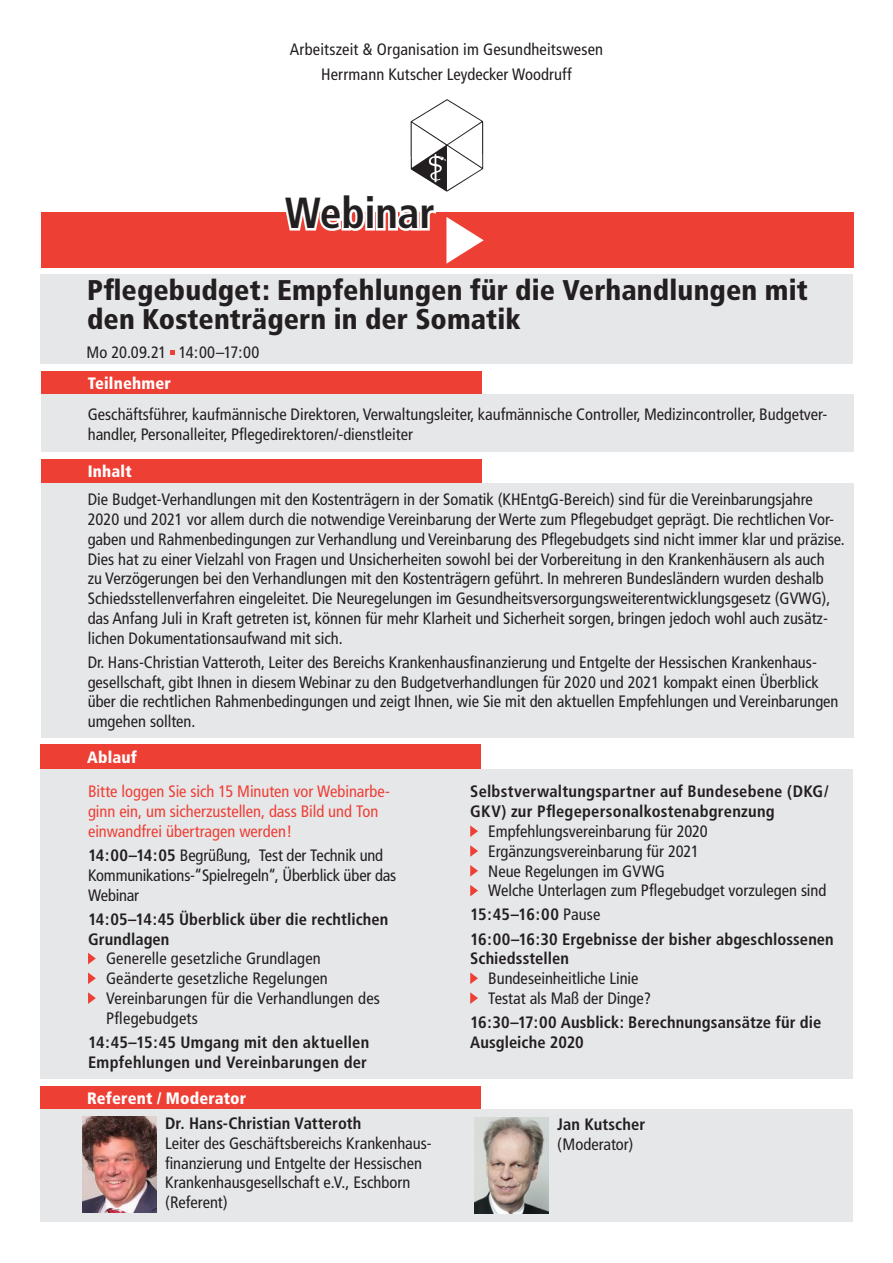
<style>
.page{position:relative;width:893px;height:1263px;background:#fff}
.page>*{position:absolute;margin:0;border:0;box-sizing:border-box;transform-origin:0 0}
.t1{font:700 condensed 43.5px "Frutiger";letter-spacing:-.005em;color:#231f20}
.t2{font:900 condensed 28.5px/28.5px "Frutiger";letter-spacing:.005em;color:#231f20}
.t3{font:condensed 16.5px/19.8px "Frutiger";color:#231f20}
.t4{font:700 condensed 16.5px/19.8px "Frutiger";letter-spacing:.01em;color:#231f20}
.t5{font:condensed 16.5px/19.8px "Frutiger";color:#ee3f35}
.t6{font:900 condensed 16.5px "Frutiger";letter-spacing:.01em;color:#fff}
.s1{font-weight:700}
.s2{font-weight:400}
</style>
<div class="page">
<div style="left:41px;top:212px;width:812px;height:55px;background:#ee3f35"></div>
<svg style="left:446px;top:217px;width:38px;height:47px"></svg>
<div style="left:40px;top:745px;width:440px;height:24px;background:#ee3f35"></div>
<div style="left:40px;top:769px;width:813px;height:309px;background:#e6e7e9"></div>
<svg style="left:88px;top:953px;width:8px;height:11px"></svg>
<svg style="left:88px;top:972px;width:8px;height:12px"></svg>
<svg style="left:88px;top:992px;width:8px;height:12px"></svg>
<svg style="left:470px;top:825px;width:8px;height:12px"></svg>
<svg style="left:470px;top:845px;width:8px;height:12px"></svg>
<svg style="left:470px;top:865px;width:8px;height:11px"></svg>
<svg style="left:470px;top:885px;width:8px;height:11px"></svg>
<svg style="left:470px;top:972px;width:8px;height:12px"></svg>
<svg style="left:470px;top:992px;width:8px;height:12px"></svg>
<div style="left:41px;top:459px;width:440px;height:24px;background:#ee3f35"></div>
<div style="left:41px;top:483px;width:812px;height:254px;background:#e6e7e9"></div>
<img style="left:410px;top:99px;width:74px;height:92px">
<div style="left:40px;top:275px;width:813px;height:89px;background:#e6e7e9"></div>
<svg style="left:170px;top:350px;width:5px;height:4px"></svg>
<svg style="left:286px;top:212px;width:150px;height:19px;background:#fbd7d5"></svg>
<div style="left:41px;top:371px;width:440px;height:24px;background:#ee3f35"></div>
<div style="left:41px;top:395px;width:812px;height:57px;background:#e6e7e9"></div>
<div style="left:40px;top:1086px;width:440px;height:23px;background:#ee3f35"></div>
<div style="left:40px;top:1109px;width:813px;height:113px;background:#e6e7e9"></div>
<img style="left:82px;top:1117px;width:74px;height:96px">
<img style="left:474px;top:1117px;width:75px;height:97px">
<p class="t3" style="left:290px;top:37px;width:315px;line-height:25.5px;text-align:center">Arbeitszeit &amp; Organisation im Gesundheitswesen<br>Herrmann Kutscher Leydecker Woodruff</p>
<h1 class="t1" style="left:285px;top:187px;width:152px">Webinar</h1>
<h2 class="t2" style="left:87px;top:276px;width:722px">Pflegebudget: Empfehlungen für die Verhandlungen mit den Kostenträgern in der Somatik</h2>
<p class="t3" style="left:87px;top:343px;width:174px">Mo 20.09.21 14:00–17:00</p>
<p class="t6" style="left:88px;top:373px;width:85px">Teilnehmer</p>
<p class="t3" style="left:88px;top:404px;width:741px">Geschäftsführer, kaufmännische Direktoren, Verwaltungsleiter, kaufmännische Controller, Medizincontroller, Budgetver&shy;handler, Personalleiter, Pflegedirektoren/-dienstleiter</p>
<p class="t6" style="left:88px;top:462px;width:46px">Inhalt</p>
<p class="t3" style="left:88px;top:490px;width:758px">Die Budget-Verhandlungen mit den Kostenträgern in der Somatik (KHEntgG-Bereich) sind für die Vereinbarungsjahre 2020 und 2021 vor allem durch die notwendige Vereinbarung der Werte zum Pflegebudget geprägt. Die rechtlichen Vor&shy;gaben und Rahmenbedingungen zur Verhandlung und Vereinbarung des Pflegebudgets sind nicht immer klar und präzise.<br>Dies hat zu einer Vielzahl von Fragen und Unsicherheiten sowohl bei der Vorbereitung in den Krankenhäusern als auch<br>zu Verzögerungen bei den Verhandlungen mit den Kostenträgern geführt. In mehreren Bundesländern wurden deshalb Schiedsstellenverfahren eingeleitet. Die Neuregelungen im Gesundheitsversorgungsweiterentwicklungsgesetz (GVWG), das Anfang Juli in Kraft getreten ist, können für mehr Klarheit und Sicherheit sorgen, bringen jedoch wohl auch zusätz&shy;lichen Dokumentationsaufwand mit sich.</p>
<p class="t3" style="left:88px;top:652px;width:752px">Dr. Hans-Christian Vatteroth, Leiter des Bereichs Krankenhausfinanzierung und Entgelte der Hessischen Krankenhaus&shy;gesellschaft, gibt Ihnen in diesem Webinar zu den Budgetverhandlungen für 2020 und 2021 kompakt einen Überblick über die rechtlichen Rahmenbedingungen und zeigt Ihnen, wie Sie mit den aktuellen Empfehlungen und Vereinbarungen umgehen sollten.</p>
<p class="t6" style="left:87px;top:747px;width:51px">Ablauf</p>
<p class="t5" style="left:88px;top:782px;width:303px">Bitte loggen Sie sich 15 Minuten vor Webinarbe&shy;ginn ein, um sicherzustellen, dass Bild und Ton einwandfrei übertragen werden!</p>
<p class="t3" style="left:88px;top:845px;width:310px"><span class="s1">14:00–14:05</span> Begrüßung, Test der Technik und<br>Kommunikations-“Spielregeln“, Überblick über das<br>Webinar</p>
<p class="t4" style="left:88px;top:909px;width:302px">14:05–14:45 Überblick über die rechtlichen<br>Grundlagen</p>
<p class="t3" style="left:106px;top:949px;width:275px">Generelle gesetzliche Grundlagen<br>Geänderte gesetzliche Regelungen<br>Vereinbarungen für die Verhandlungen des<br>Pflegebudgets</p>
<p class="t4" style="left:88px;top:1032px;width:283px">14:45–15:45 Umgang mit den aktuellen<br>Empfehlungen und Vereinbarungen der</p>
<p class="t6" style="left:87px;top:1088px;width:160px">Referent / Moderator</p>
<p class="t4" style="left:165px;top:1113px;width:198px">Dr. Hans-Christian Vatteroth</p>
<p class="t3" style="left:165px;top:1133px;width:268px">Leiter des Geschäftsbereichs Krankenhaus&shy;finanzierung und Entgelte der Hessischen Krankenhausgesellschaft e.V., Eschborn (Referent)</p>
<p class="t4" style="left:470px;top:782px;width:360px">Selbstverwaltungspartner auf Bundesebene (DKG/<br>GKV) zur Pflegepersonalkostenabgrenzung</p>
<p class="t3" style="left:488px;top:821px;width:340px">Empfehlungsvereinbarung für 2020<br>Ergänzungsvereinbarung für 2021<br>Neue Regelungen im GVWG<br>Welche Unterlagen zum Pflegebudget vorzulegen sind</p>
<p class="t4" style="left:470px;top:903px;width:365px;line-height:24px">15:45–16:00 <span class="s2">Pause<br></span>16:00–16:30 Ergebnisse der bisher abgeschlossenen</p>
<p class="t4" style="left:470px;top:949px;width:100px">Schiedsstellen</p>
<p class="t3" style="left:488px;top:968px;width:164px">Bundeseinheitliche Linie<br>Testat als Maß der Dinge?</p>
<p class="t4" style="left:470px;top:1012px;width:353px">16:30–17:00 Ausblick: Berechnungsansätze für die<br>Ausgleiche 2020</p>
<p class="t4" style="left:557px;top:1114px;width:89px">Jan Kutscher</p>
<p class="t3" style="left:557px;top:1134px;width:78px">(Moderator)</p>
</div>
